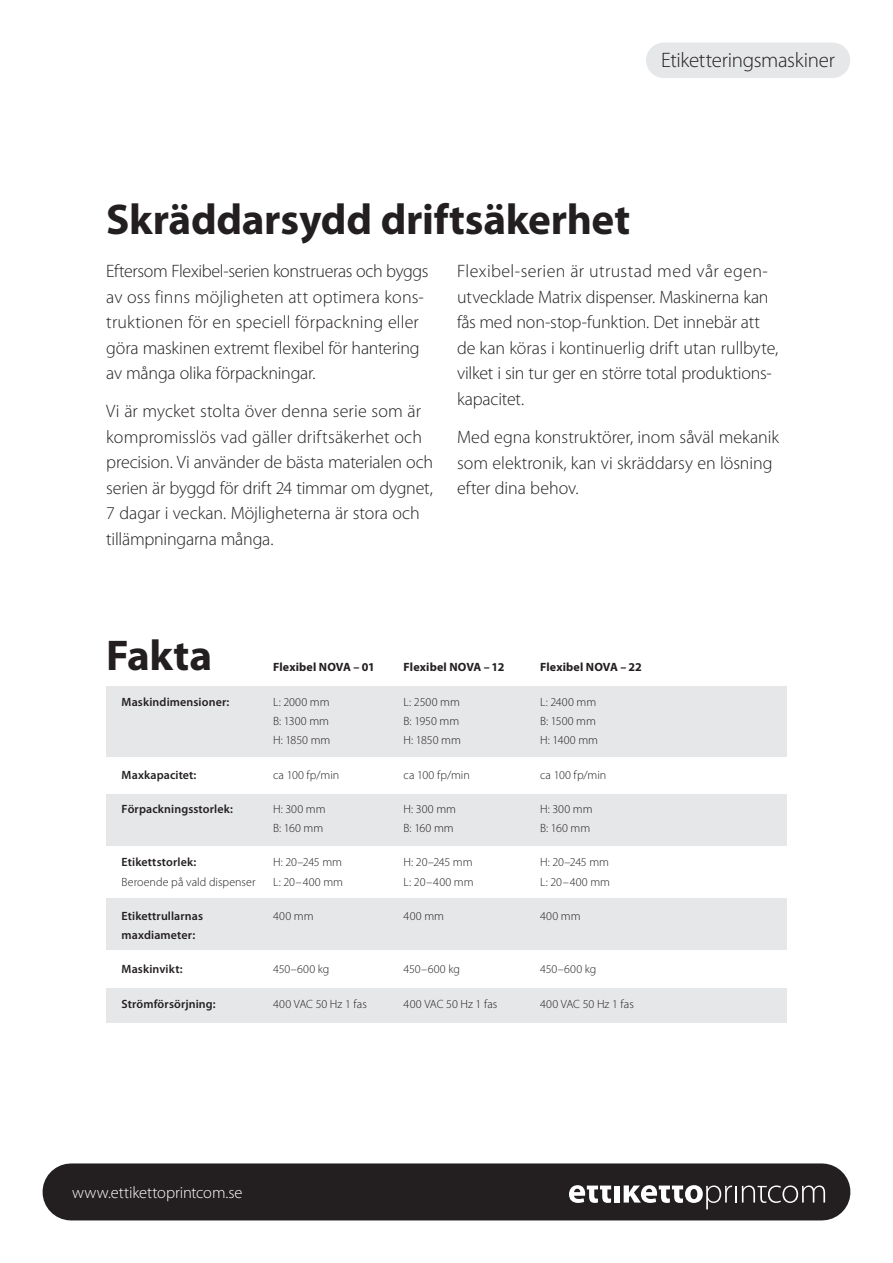
<style>
.page{position:relative;width:893px;height:1263px;background:#fff}
.page>*{position:absolute;margin:0;border:0;box-sizing:border-box;transform-origin:0 0}
.t1{font:700 43.2px "Myriad Pro";letter-spacing:-.005em;color:#231f20}
.t2{font:300 21px "Myriad Pro";letter-spacing:-.015em;color:#231f20}
.t3{font:300 18px/25.5px "Myriad Pro";letter-spacing:-.005em;color:#231f20}
.t4{font:300 16.5px "Myriad Pro";letter-spacing:-.01em;color:#fff}
.t5{font:300 12px "Myriad Pro";letter-spacing:.005em;color:#231f20}
.t6{font:600 12px "Myriad Pro";letter-spacing:.01em;color:#231f20}
.t7{font:700 12px "Myriad Pro";letter-spacing:.015em;color:#231f20}
</style>
<div class="page">
<div style="left:71px;top:1163px;width:751px;height:57px;background:#231f20"></div>
<svg style="left:569px;top:1185px;width:42px;height:18px"></svg>
<div style="left:614px;top:1185px;width:6px;height:17px;background:#fff"></div>
<svg style="left:624px;top:1185px;width:201px;height:24px"></svg>
<div style="left:664px;top:43px;width:169px;height:35px;background:#e6e7e9"></div>
<div style="left:106px;top:988px;width:681px;height:35px;background:#e6e7e9"></div>
<div style="left:106px;top:899px;width:681px;height:51px;background:#e6e7e9"></div>
<div style="left:106px;top:794px;width:681px;height:51px;background:#e6e7e9"></div>
<div style="left:106px;top:687px;width:681px;height:70px;background:#e6e7e9"></div>
<p class="t2" style="left:661px;top:48px;width:175px">Etiketteringsmaskiner</p>
<h1 class="t1" style="left:106px;top:192px;width:525px">Skräddarsydd driftsäkerhet</h1>
<p class="t3" style="left:106px;top:259px;width:324px">Eftersom Flexibel-serien konstrueras och byggs av oss finns möjligheten att optimera kons&shy;truktionen för en speciell förpackning eller göra maskinen extremt flexibel för hantering av många olika förpackningar.</p>
<p class="t3" style="left:106px;top:399px;width:328px">Vi är mycket stolta över denna serie som är kompromisslös vad gäller driftsäkerhet och precision. Vi använder de bästa materialen och serien är byggd för drift 24 timmar om dygnet, 7 dagar i veckan. Möjligheterna är stora och tillämpningarna många.</p>
<p class="t3" style="left:457px;top:259px;width:323px">Flexibel-serien är utrustad med vår egen&shy;utvecklade Matrix dispenser. Maskinerna kan fås med non-stop-funktion. Det innebär att de kan köras i kontinuerlig drift utan rullbyte, vilket i sin tur ger en större total produktions&shy;kapacitet.</p>
<p class="t3" style="left:457px;top:425px;width:323px">Med egna konstruktörer, inom såväl mekanik som elektronik, kan vi skräddarsy en lösning efter dina behov.</p>
<h1 class="t1" style="left:106px;top:627px;width:107px">Fakta</h1>
<p class="t7" style="left:273px;top:660px;width:55px">Flexibel NOVA</p>
<p class="t7" style="left:353px;top:660px;width:23px">– 01</p>
<p class="t7" style="left:404px;top:660px;width:55px">Flexibel NOVA</p>
<p class="t7" style="left:484px;top:660px;width:22px">– 12</p>
<p class="t7" style="left:540px;top:660px;width:55px">Flexibel NOVA</p>
<p class="t7" style="left:620px;top:660px;width:23px">– 22</p>
<p class="t6" style="left:122px;top:694px;width:109px">Maskindimensioner:</p>
<p class="t5" style="left:273px;top:695px;width:58px">L: 2000 mm</p>
<p class="t5" style="left:404px;top:695px;width:58px">L: 2500 mm</p>
<p class="t5" style="left:540px;top:695px;width:58px">L: 2400 mm</p>
<p class="t5" style="left:273px;top:715px;width:57px">B: 1300 mm</p>
<p class="t5" style="left:404px;top:715px;width:57px">B: 1950 mm</p>
<p class="t5" style="left:540px;top:715px;width:57px">B: 1500 mm</p>
<p class="t5" style="left:273px;top:734px;width:59px">H: 1850 mm</p>
<p class="t5" style="left:404px;top:734px;width:59px">H: 1850 mm</p>
<p class="t5" style="left:540px;top:734px;width:59px">H: 1400 mm</p>
<p class="t6" style="left:122px;top:767px;width:76px">Maxkapacitet:</p>
<p class="t5" style="left:273px;top:768px;width:68px">ca 100 fp/min</p>
<p class="t5" style="left:404px;top:768px;width:68px">ca 100 fp/min</p>
<p class="t5" style="left:540px;top:768px;width:68px">ca 100 fp/min</p>
<p class="t6" style="left:122px;top:801px;width:113px">Förpackningsstorlek:</p>
<p class="t5" style="left:273px;top:802px;width:54px">H: 300 mm</p>
<p class="t5" style="left:404px;top:802px;width:54px">H: 300 mm</p>
<p class="t5" style="left:540px;top:802px;width:54px">H: 300 mm</p>
<p class="t5" style="left:273px;top:822px;width:52px">B: 160 mm</p>
<p class="t5" style="left:404px;top:822px;width:52px">B: 160 mm</p>
<p class="t5" style="left:540px;top:822px;width:52px">B: 160 mm</p>
<p class="t6" style="left:122px;top:855px;width:76px">Etikettstorlek:</p>
<p class="t5" style="left:273px;top:856px;width:70px">H: 20–245 mm</p>
<p class="t5" style="left:404px;top:856px;width:70px">H: 20–245 mm</p>
<p class="t5" style="left:540px;top:856px;width:70px">H: 20–245 mm</p>
<p class="t5" style="left:122px;top:875px;width:136px">Beroende på vald dispenser</p>
<p class="t5" style="left:273px;top:875px;width:71px">L: 20–400 mm</p>
<p class="t5" style="left:404px;top:875px;width:71px">L: 20–400 mm</p>
<p class="t5" style="left:540px;top:875px;width:71px">L: 20–400 mm</p>
<p class="t6" style="left:122px;top:908px;width:83px">Etikettrullarnas</p>
<p class="t5" style="left:273px;top:909px;width:42px">400 mm</p>
<p class="t5" style="left:404px;top:909px;width:42px">400 mm</p>
<p class="t5" style="left:540px;top:909px;width:42px">400 mm</p>
<p class="t6" style="left:122px;top:927px;width:75px">maxdiameter:</p>
<p class="t6" style="left:122px;top:962px;width:62px">Maskinvikt:</p>
<p class="t5" style="left:273px;top:963px;width:58px">450–600 kg</p>
<p class="t5" style="left:404px;top:963px;width:58px">450–600 kg</p>
<p class="t5" style="left:540px;top:963px;width:58px">450–600 kg</p>
<p class="t6" style="left:122px;top:996px;width:96px">Strömförsörjning:</p>
<p class="t5" style="left:273px;top:997px;width:95px">400 VAC 50 Hz 1 fas</p>
<p class="t5" style="left:404px;top:997px;width:95px">400 VAC 50 Hz 1 fas</p>
<p class="t5" style="left:540px;top:997px;width:95px">400 VAC 50 Hz 1 fas</p>
<p class="t4" style="left:72px;top:1183px;width:172px">www.ettikettoprintcom.se</p>
</div>
